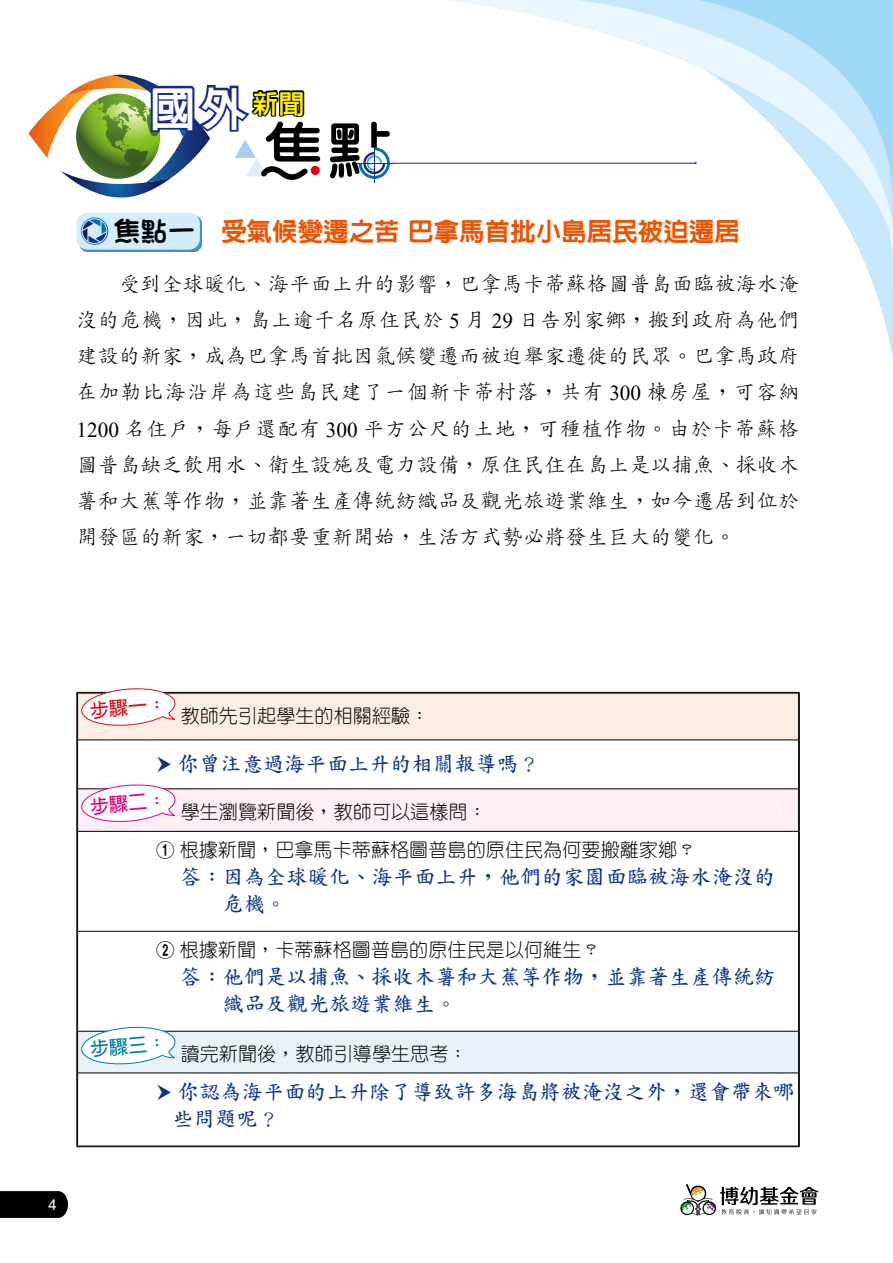
<style>
.page{position:relative;width:893px;height:1263px;background:#fff}
.page>*{position:absolute;margin:0;border:0;box-sizing:border-box;transform-origin:0 0}
.t1{font:800 47.25px "AR Hei B5";color:#fff}
.t2{font:800 25.5px "AR Hei B5";color:#ea5504}
.t3{font:300 21.3px/36.2px "AR Std Kai B5";color:#000;text-align:justify}
.t4{font:700 21.3px/26.5px "AR Std Kai B5";color:#0c3388}
.t5{font:300 19.2px/37.7px "AR Yuan B5";color:#000}
.t6{font:700 19.2px "AR Hei B5";color:#d0121b}
.t7{font:700 19.2px "AR Hei B5";color:#e4007f}
.t8{font:700 19.2px "AR Hei B5";color:#007fa0}
.t9{font:14.85px "Arial";color:#fff}
.s1{font-family:"DF Fang Yuan Std W7";font-weight:400;font-size:27.45px;color:#000}
.s2{font-family:"Times New Roman";font-weight:400}
.s3{font-family:"HL04";font-weight:400}
</style>
<div class="page">
<svg style="left:854px;top:241px;width:39px;height:118px"></svg>
<svg style="left:446px;top:0;width:447px;height:241px"></svg>
<svg style="left:577px;top:0;width:316px;height:226px"></svg>
<hr style="left:355px;top:163px;width:38px;height:1px;background:#172a88">
<hr style="left:374px;top:144px;width:1px;height:39px;background:#172a88">
<svg style="left:28px;top:75px;width:292px;height:123px"></svg>
<div style="left:311px;top:166px;width:9px;height:9px;background:#e60012;border-radius:50%"></div>
<svg style="left:330px;top:122px;width:60px;height:57px"></svg>
<hr style="left:393px;top:163px;width:303px;height:1px;background:#0c3388">
<svg style="left:695px;top:0;width:198px;height:205px"></svg>
<svg style="left:0;top:1191px;width:68px;height:27px;background:#090909"></svg>
<svg style="left:680px;top:1184px;width:138px;height:32px"></svg>
<div style="left:78px;top:215px;width:124px;height:37px;background:#036eb8;opacity:.75"></div>
<div style="left:77px;top:213px;width:123px;height:37px;background:#d3edfb;border-radius:11px"></div>
<svg style="left:81px;top:217px;width:27px;height:28px"></svg>
<div style="left:77px;top:693px;width:722px;height:47px;background:#fbece4"></div>
<div style="left:77px;top:789px;width:722px;height:42px;background:#fdeff5"></div>
<div style="left:77px;top:1031px;width:722px;height:42px;background:#e8f2f6"></div>
<hr style="left:77px;top:692px;width:722px;height:1px;background:#000">
<hr style="left:77px;top:693px;width:722px;height:1px;background:#000">
<hr style="left:77px;top:693px;width:1px;height:47px;background:#000">
<hr style="left:798px;top:693px;width:1px;height:47px;background:#000">
<hr style="left:799px;top:693px;width:1px;height:47px;background:#000">
<hr style="left:77px;top:740px;width:1px;height:49px;background:#000">
<hr style="left:798px;top:740px;width:1px;height:49px;background:#000">
<hr style="left:799px;top:740px;width:1px;height:49px;background:#000">
<hr style="left:77px;top:789px;width:1px;height:42px;background:#000">
<hr style="left:798px;top:789px;width:1px;height:42px;background:#000">
<hr style="left:799px;top:789px;width:1px;height:42px;background:#000">
<hr style="left:77px;top:831px;width:1px;height:100px;background:#000">
<hr style="left:798px;top:831px;width:1px;height:100px;background:#000">
<hr style="left:799px;top:831px;width:1px;height:100px;background:#000">
<hr style="left:77px;top:931px;width:1px;height:100px;background:#000">
<hr style="left:798px;top:931px;width:1px;height:100px;background:#000">
<hr style="left:799px;top:931px;width:1px;height:100px;background:#000">
<hr style="left:77px;top:1031px;width:1px;height:42px;background:#000">
<hr style="left:798px;top:1031px;width:1px;height:42px;background:#000">
<hr style="left:799px;top:1031px;width:1px;height:42px;background:#000">
<hr style="left:77px;top:1073px;width:1px;height:73px;background:#000">
<hr style="left:798px;top:1073px;width:1px;height:73px;background:#000">
<hr style="left:799px;top:1073px;width:1px;height:74px;background:#000">
<hr style="left:77px;top:1146px;width:722px;height:1px;background:#000">
<hr style="left:78px;top:740px;width:720px;height:1px;background:#000">
<hr style="left:78px;top:788px;width:720px;height:1px;background:#000">
<hr style="left:78px;top:831px;width:720px;height:1px;background:#000">
<hr style="left:78px;top:931px;width:720px;height:1px;background:#000">
<hr style="left:78px;top:1031px;width:720px;height:1px;background:#000">
<hr style="left:78px;top:1073px;width:720px;height:1px;background:#000">
<svg style="left:81px;top:688px;width:95px;height:38px"></svg>
<svg style="left:81px;top:784px;width:95px;height:38px"></svg>
<svg style="left:81px;top:1026px;width:95px;height:39px"></svg>
<h1 class="t1" style="left:149px;top:85px;width:157px">國外<sup>新聞</sup></h1>
<p class="t2" style="left:113px;top:218px;width:628px"><span class="s1">焦點一</span> 受氣候變遷之苦巴拿馬首批小島居民被迫遷居</p>
<p class="t3" style="left:77px;top:266px;width:724px;text-indent:43px">受到全球暖化、海平面上升的影響，巴拿馬卡蒂蘇格圖普島面臨被海水淹沒的危機，因此，島上逾千名原住民於 <span class="s2">5</span> 月 <span class="s2">29</span> 日告別家鄉，搬到政府為他們建設的新家，成為巴拿馬首批因氣候變遷而被迫舉家遷徙的民眾。巴拿馬政府在加勒比海沿岸為這些島民建了一個新卡蒂村落，共有 <span class="s2">300</span> 棟房屋，可容納<span class="s2">1200</span> 名住戶，每戶還配有 <span class="s2">300</span> 平方公尺的土地，可種植作物。由於卡蒂蘇格圖普島缺乏飲用水、衛生設施及電力設備，原住民住在島上是以捕魚、採收木薯和大蕉等作物，並靠著生產傳統紡織品及觀光旅遊業維生，如今遷居到位於開發區的新家，一切都要重新開始，生活方式勢必將發生巨大的變化。</p>
<p class="t9" style="left:49px;top:1194px;width:10px">4</p>
<p class="t6" style="left:89px;top:701px;width:78px;rotate:-5deg">步驟一：</p>
<p class="t5" style="left:181px;top:697px;width:250px">教師先引起學生的相關經驗：</p>
<p class="t4" style="left:178px;top:751px;width:363px">你曾注意過海平面上升的相關報導嗎？</p>
<p class="t7" style="left:89px;top:797px;width:78px;rotate:-5deg">步驟二：</p>
<p class="t5" style="left:156px;top:793px;width:542px;text-indent:25px">學生瀏覽新聞後，教師可以這樣問：<br><span class="s3">1</span> 根據新聞，巴拿馬卡蒂蘇格圖普島的原住民為何要搬離家鄉？</p>
<p class="t4" style="left:223px;top:864px;width:554px;text-indent:-43px">答：因為全球暖化、海平面上升，他們的家園面臨被海水淹沒的危機。</p>
<p class="t5" style="left:156px;top:930px;width:446px"><span class="s3">2</span> 根據新聞，卡蒂蘇格圖普島的原住民是以何維生？</p>
<p class="t4" style="left:223px;top:964px;width:554px;text-indent:-43px">答：他們是以捕魚、採收木薯和大蕉等作物，並靠著生產傳統紡織品及觀光旅遊業維生。</p>
<p class="t8" style="left:89px;top:1039px;width:78px;rotate:-5deg">步驟三：</p>
<p class="t5" style="left:181px;top:1035px;width:289px">讀完新聞後，教師引導學生思考：</p>
<p class="t4" style="left:173px;top:1079px;width:623px">你認為海平面的上升除了導致許多海島將被淹沒之外，還會帶來哪些問題呢？</p>
</div>
